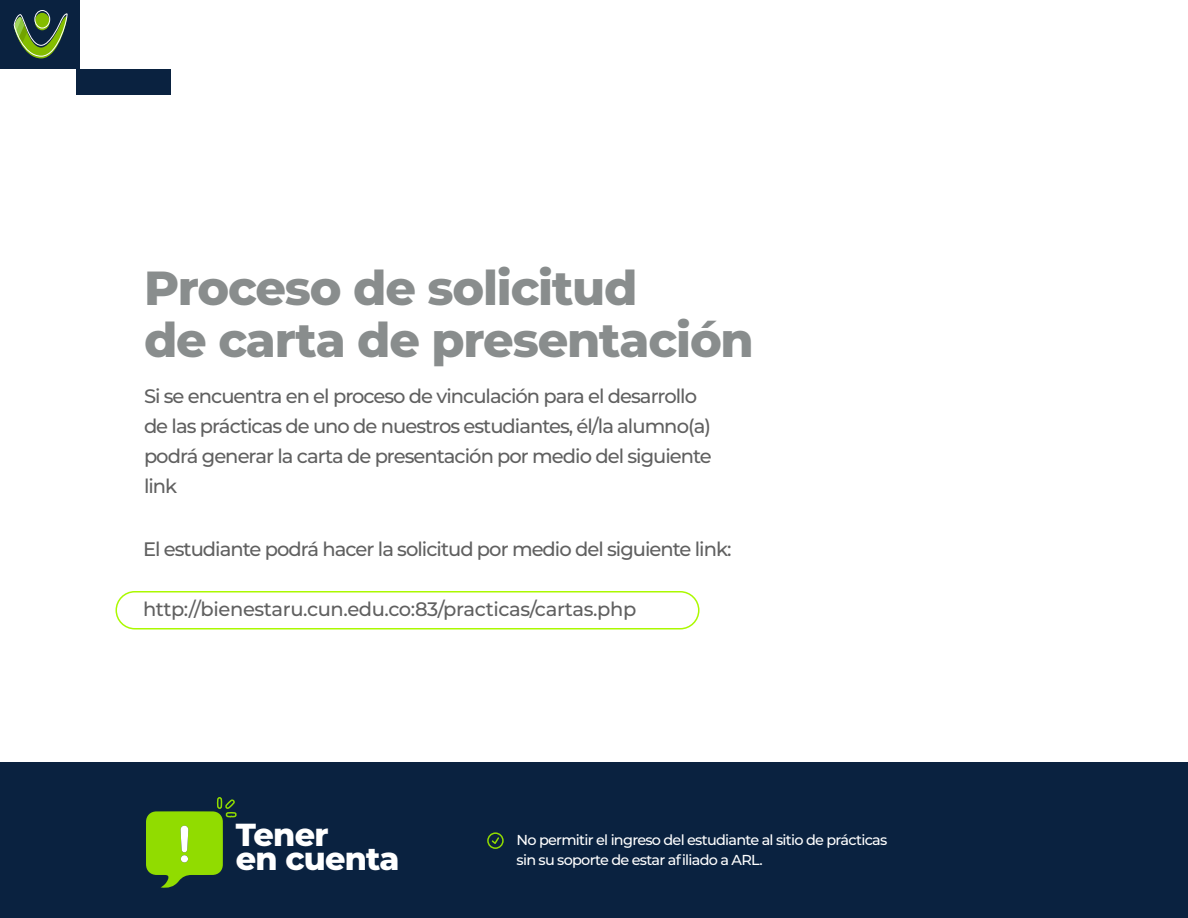
<style>
.page{position:relative;width:1188px;height:918px;background:#fff}
.page>*{position:absolute;margin:0;border:0;box-sizing:border-box;transform-origin:0 0}
.t1{font:800 47.85px/51.9px "Montserrat";letter-spacing:-.025em;color:#898d8d}
.t2{font:800 31.8px/24px "Montserrat";letter-spacing:-.025em;color:#fff}
.t3{font:500 19.5px/30px "Montserrat";letter-spacing:-.05em;color:#606060}
.t4{font:500 19.5px "Montserrat";letter-spacing:-.02em;color:#606060}
.t5{font:500 14.4px/20.9px "Montserrat";letter-spacing:-.05em;color:#fff}
</style>
<div class="page">
<div style="left:116px;top:591px;width:584px;height:39px;border:2px solid #abf900;border-radius:18px"></div>
<div style="left:0;top:762px;width:1188px;height:156px;background:#0a2240"></div>
<div style="left:0;top:0;width:80px;height:69px;background:#0a2240"></div>
<div style="left:76px;top:69px;width:95px;height:25px;background:#0a2240"></div>
<svg style="left:14px;top:13px;width:54px;height:45px"></svg>
<div style="left:35px;top:10px;width:15px;height:18px;border:1px solid #fff;border-radius:50%"></div>
<svg style="left:146px;top:797px;width:91px;height:91px"></svg>
<div style="left:181px;top:855px;width:7px;height:7px;background:#fff;border-radius:50%"></div>
<svg style="left:487px;top:832px;width:17px;height:17px"></svg>
<h1 class="t1" style="left:144px;top:259px;width:611px">Proceso de solicitud<br>de carta de presentación</h1>
<p class="t3" style="left:144px;top:380px;width:569px">Si se encuentra en el proceso de vinculación para el desarrollo de las prácticas de uno de nuestros estudiantes, él/la alumno(a) podrá generar la carta de presentación por medio del siguiente link</p>
<p class="t3" style="left:143px;top:534px;width:590px">El estudiante podrá hacer la solicitud por medio del siguiente link:</p>
<p class="t4" style="left:143px;top:596px;width:495px">http://bienestaru.cun.edu.co:83/practicas/cartas.php</p>
<h2 class="t2" style="left:236px;top:821px;width:165px">Tener<br>en cuenta</h2>
<p class="t5" style="left:517px;top:829px;width:372px">No permitir el ingreso del estudiante al sitio de prácticas sin su soporte de estar afiliado a ARL.</p>
</div>
